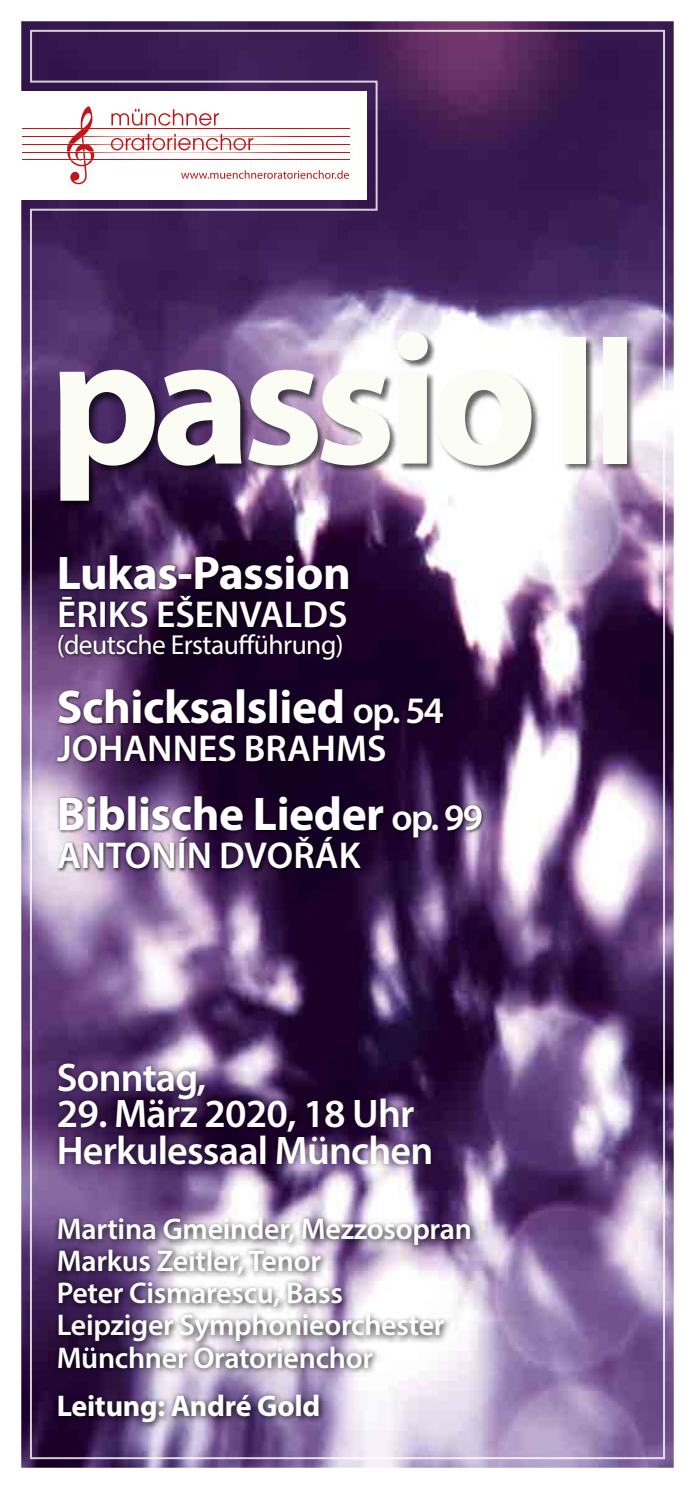
<style>
.page{position:relative;width:695px;height:1489px;background:#fff}
.page>*{position:absolute;margin:0;border:0;box-sizing:border-box;transform-origin:0 0}
.t1{font:700 187.75px "Myriad Pro";letter-spacing:-.05em;color:#fbfcf4}
.t2{font:700 47.5px "Myriad Pro";letter-spacing:-.01em;color:#fff}
.t3{font:600 40px/36.5px "Myriad Pro";letter-spacing:-.02em;color:#fff}
.t4{font:600 37.5px "Myriad Pro";color:#fff}
.t5{font:600 30px/32px "Myriad Pro";letter-spacing:-.01em;color:#fff}
.t6{font:700 30px "Myriad Pro";letter-spacing:-.01em;color:#fff}
.t7{font:27.5px "Myriad Pro";letter-spacing:-.02em;color:#fff}
.s1{font-weight:600}
.s2{font-weight:600;font-size:37.5px}
</style>
<div class="page">
<img style="left:21px;top:21px;width:652px;height:1446px">
<div style="left:0;top:91px;width:366px;height:108px;background:#fff"></div>
<hr style="left:22px;top:128px;width:328px;height:1px;background:#c51415">
<hr style="left:22px;top:136px;width:328px;height:1px;background:#c51415">
<hr style="left:22px;top:144px;width:328px;height:1px;background:#c51415">
<hr style="left:22px;top:159px;width:328px;height:1px;background:#c51415">
<hr style="left:22px;top:152px;width:328px;height:1px;background:#c51415">
<img style="left:29px;top:29px;width:637px;height:1430px">
<h1 class="t1" style="left:49px;top:278px;width:591px">passio <span class="s1">II</span></h1>
<h2 class="t2" style="left:57px;top:542px;width:296px">Lukas-Passion</h2>
<p class="t4" style="left:57px;top:590px;width:292px">ĒRIKS EŠENVALDS</p>
<p class="t7" style="left:57px;top:628px;width:288px">(deutsche Erstaufführung)</p>
<h2 class="t2" style="left:57px;top:676px;width:389px">Schicksalslied <span class="s2">op. 54</span></h2>
<p class="t4" style="left:57px;top:724px;width:331px">JOHANNES BRAHMS</p>
<h2 class="t2" style="left:57px;top:782px;width:427px">Biblische Lieder <span class="s2">op. 99</span></h2>
<p class="t4" style="left:57px;top:831px;width:305px">ANTONÍN DVOŘÁK</p>
<h3 class="t3" style="left:57px;top:1058px;width:151px">Sonntag,</h3>
<h3 class="t3" style="left:57px;top:1094px;width:378px">29. März 2020, 18 Uhr<br>Herkulessaal München</h3>
<p class="t5" style="left:57px;top:1212px;width:416px">Martina Gmeinder, Mezzosopran<br>Markus Zeitler, Tenor<br>Peter Cismarescu, Bass<br>Leipziger Symphonieorchester<br>Münchner Oratorienchor</p>
<p class="t6" style="left:57px;top:1385px;width:265px">Leitung: André Gold</p>
</div>
